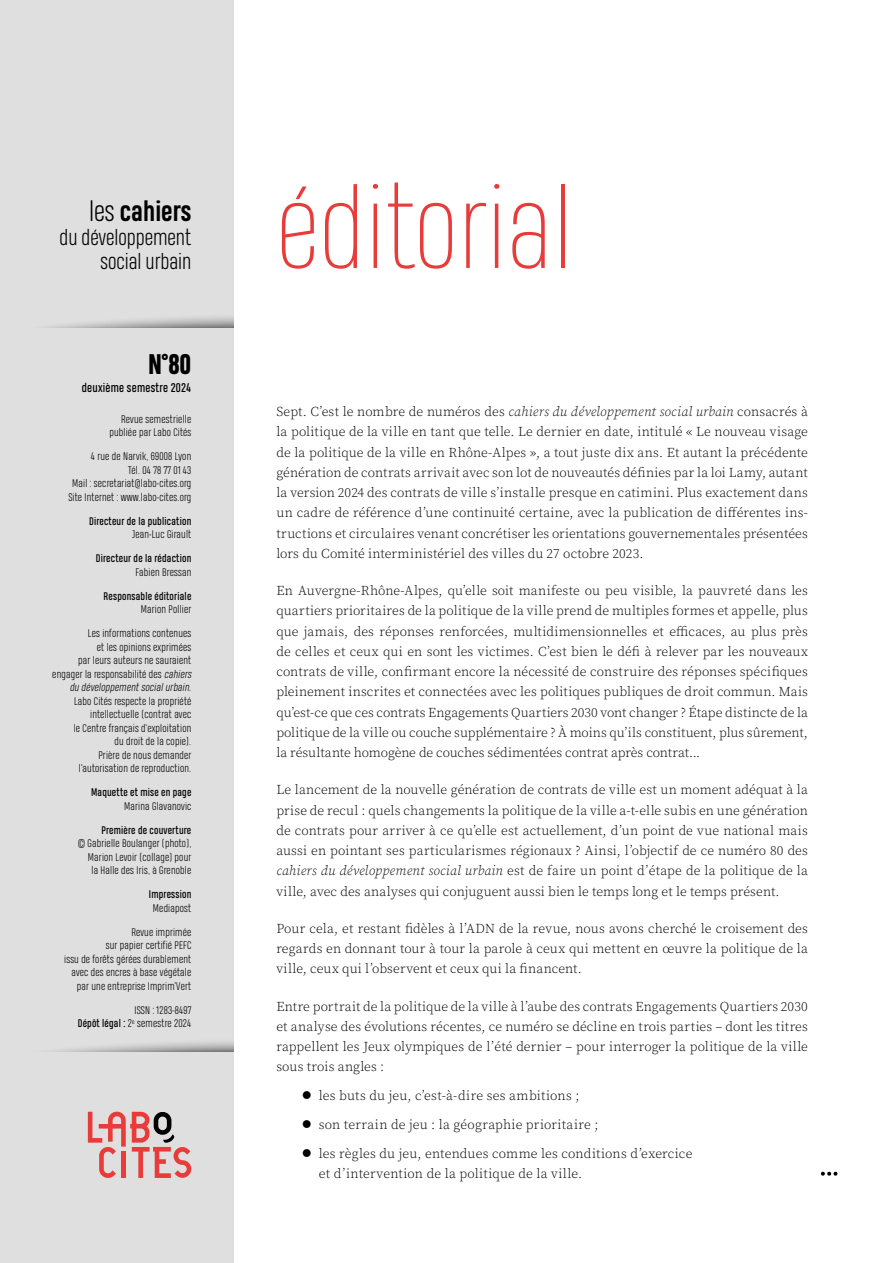
<style>
.page{position:relative;width:893px;height:1263px;background:#fff}
.page>*{position:absolute;margin:0;border:0;box-sizing:border-box;transform-origin:0 0}
.t1{font:100 109.5px "Heading Pro";letter-spacing:.005em;color:#e83c3b}
.t2{font:700 27px "Heading Pro";color:#000}
.t3{font:800 27px "Heading Pro";color:#000}
.t4{font:300 21px/24px "Heading Pro";color:#000;text-align:right}
.t5{font:13.5px/20.2px "Source Serif Variable";letter-spacing:.005em;color:#000;text-align:justify}
.t6{font:12px "Heading Pro";letter-spacing:.02em;color:#000}
.t7{font:300 10.5px/13.5px "Heading Pro";letter-spacing:.02em;color:#000;text-align:right}
.t8{font:10.5px "Heading Pro";letter-spacing:.02em;color:#000}
.s1{font-weight:300}
.s2{font-style:italic}
.s3{font-weight:400}
</style>
<div class="page">
<div style="left:0;top:0;width:242px;height:1263px;background:#e0dfdf"></div>
<div style="left:0;top:313px;width:548px;height:69px;background:#000;opacity:.75"></div>
<div style="left:0;top:328px;width:242px;height:935px;background:#e0dfdf"></div>
<div style="left:0;top:1037px;width:548px;height:69px;background:#000;opacity:.75"></div>
<div style="left:0;top:1052px;width:242px;height:211px;background:#e0dfdf"></div>
<div style="left:234px;top:0;width:659px;height:1263px;background:#fff"></div>
<svg style="left:88px;top:1112px;width:103px;height:66px"></svg>
<svg style="left:821px;top:1172px;width:16px;height:3px"></svg>
<h2 class="t2" style="left:89px;top:194px;width:104px"><span class="s1">les</span> cahiers</h2>
<h3 class="t4" style="left:60px;top:226px;width:133px">du développement social urbain</h3>
<h2 class="t3" style="left:148px;top:347px;width:45px">N°80</h2>
<p class="t6" style="left:82px;top:381px;width:111px">deuxième semestre 2024</p>
<p class="t7" style="left:109px;top:412px;width:83px">Revue semestrielle publiée par Labo Cités</p>
<p class="t7" style="left:68px;top:450px;width:125px">4 rue de Narvik, 69008 Lyon<br>Tél. 04 78 77 01 43<br>Mail : secretariat@labo-cites.org<br>Site Internet : www.labo-cites.org</p>
<p class="t8" style="left:89px;top:515px;width:104px">Directeur de la publication</p>
<p class="t7" style="left:132px;top:528px;width:61px">Jean-Luc Girault</p>
<p class="t8" style="left:96px;top:552px;width:97px">Directeur de la rédaction</p>
<p class="t7" style="left:135px;top:565px;width:57px">Fabien Bressan</p>
<p class="t8" style="left:104px;top:590px;width:89px">Responsable éditoriale</p>
<p class="t7" style="left:141px;top:603px;width:52px">Marion Pollier</p>
<p class="t7" style="left:52px;top:627px;width:143px">Les informations contenues<br>et les opinions exprimées<br>par leurs auteurs ne sauraient engager la responsabilité des <span class="s2">cahiers du développementsocialurbain</span>.<br>Labo Cités respecte la propriété intellectuelle (contrat avec<br>le Centre français d’exploitation<br>du droit de la copie).<br>Prière de nous demander l’autorisation de reproduction.</p>
<p class="t8" style="left:91px;top:786px;width:102px">Maquette et mise en page</p>
<p class="t7" style="left:124px;top:799px;width:69px">Marina Glavanovic</p>
<p class="t8" style="left:101px;top:824px;width:91px">Première de couverture</p>
<p class="t7" style="left:78px;top:837px;width:115px">© Gabrielle Boulanger (photo),<br>Marion Levoir (collage) pour<br>la Halle des Iris, à Grenoble</p>
<p class="t8" style="left:149px;top:888px;width:44px">Impression</p>
<p class="t7" style="left:153px;top:902px;width:40px">Mediapost</p>
<p class="t7" style="left:64px;top:926px;width:129px">Revue imprimée<br>sur papier certifié PEFC<br>issu de forêts gérées durablement avec des encres à base végétale par une entreprise Imprim’Vert</p>
<p class="t7" style="left:78px;top:1004px;width:115px">ISSN : 1283-8497<br><span class="s3">Dépôt légal :</span> 2<sup>e</sup> semestre 2024</p>
<h1 class="t1" style="left:276px;top:166px;width:298px">éditorial</h1>
<p class="t5" style="left:276px;top:401px;width:533px">Sept. C’est le nombre de numéros des <span class="s2">cahiers du développement social urbain</span> consacrés à la politique de la ville en tant que telle. Le dernier en date, intitulé « Le nouveau visage de la politique de la ville en Rhône-Alpes », a tout juste dix ans. Et autant la précédente génération de contrats arrivait avec son lot de nouveautés définies par la loi Lamy, autant la version 2024 des contrats de ville s’installe presque en catimini. Plus exactement dans un cadre de référence d’une continuité certaine, avec la publication de différentes ins&shy;tructions et circulaires venant concrétiser les orientations gouvernementales présentées lors du Comité interministériel des villes du 27 octobre 2023.</p>
<p class="t5" style="left:276px;top:580px;width:533px">En Auvergne-Rhône-Alpes, qu’elle soit manifeste ou peu visible, la pauvreté dans les quartiers prioritaires de la politique de la ville prend de multiples formes et appelle, plus que jamais, des réponses renforcées, multidimensionnelles et efficaces, au plus près de celles et ceux qui en sont les victimes. C’est bien le défi à relever par les nouveaux contrats de ville, confirmant encore la nécessité de construire des réponses spécifiques pleinement inscrites et connectées avec les politiques publiques de droit commun. Mais qu’est-ce que ces contrats Engagements Quartiers 2030 vont changer ? Étape distincte de la politique de la ville ou couche supplémentaire ? À moins qu’ils constituent, plus sûrement, la résultante homogène de couches sédimentées contrat après contrat...</p>
<p class="t5" style="left:276px;top:780px;width:533px">Le lancement de la nouvelle génération de contrats de ville est un moment adéquat à la prise de recul : quels changements la politique de la ville a-t-elle subis en une génération de contrats pour arriver à ce qu’elle est actuellement, d’un point de vue national mais aussi en pointant ses particularismes régionaux ? Ainsi, l’objectif de ce numéro 80 des <span class="s2">cahiers du développement social urbain</span> est de faire un point d’étape de la politique de la ville, avec des analyses qui conjuguent aussi bien le temps long et le temps présent.</p>
<p class="t5" style="left:276px;top:918px;width:533px">Pour cela, et restant fidèles à l’ADN de la revue, nous avons cherché le croisement des regards en donnant tour à tour la parole à ceux qui mettent en œuvre la politique de la ville, ceux qui l’observent et ceux qui la financent.</p>
<p class="t5" style="left:276px;top:996px;width:533px">Entre portrait de la politique de la ville à l’aube des contrats Engagements Quartiers 2030 et analyse des évolutions récentes, ce numéro se décline en trois parties – dont les titres rappellent les Jeux olympiques de l’été dernier – pour interroger la politique de la ville sous trois angles :</p>
<p class="t5" style="left:302px;top:1085px;width:279px">● les buts du jeu, c’est-à-dire ses ambitions ;</p>
<p class="t5" style="left:302px;top:1114px;width:298px">● son terrain de jeu : la géographie prioritaire ;</p>
<p class="t5" style="left:319px;top:1143px;width:375px;text-indent:-17px">● les règles du jeu, entendues comme les conditions d’exercice et d’intervention de la politique de la ville.</p>
</div>
